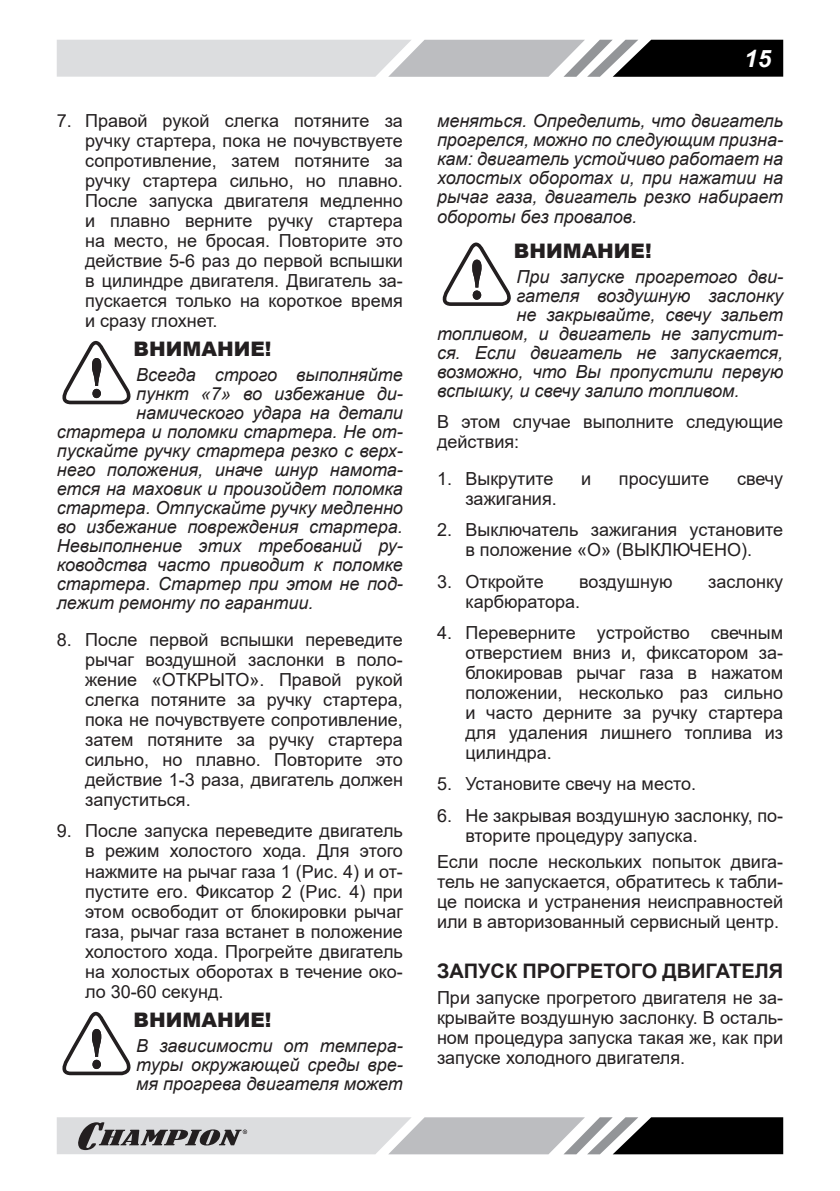
<style>
.page{position:relative;width:840px;height:1191px;background:#fff}
.page>*{position:absolute;margin:0;border:0;box-sizing:border-box;transform-origin:0 0}
.t1{font:italic 700 24px "Arial";color:#fff}
.t2{font:900 20px "Arial";color:#231f20}
.t3{font:700 20px "Arial";color:#231f20}
.p_list{font:18px/20px "Arial";color:#231f20;text-align:justify}
.p{font:italic 18px/19.2px "Arial";color:#231f20;text-align:justify}
</style>
<div class="page">
<svg style="left:57px;top:40px;width:725px;height:37px;background:#a7a8aa"></svg>
<svg style="left:57px;top:1117px;width:725px;height:37px;background:#9c9d9e"></svg>
<svg style="left:62px;top:341px;width:69px;height:63px"></svg>
<svg style="left:62px;top:1011px;width:69px;height:64px"></svg>
<svg style="left:442px;top:242px;width:69px;height:64px"></svg>
<p class="p_list" style="left:85px;top:110px;width:319px;text-indent:-28px">7. Правой рукой слегка потяните за ручку стартера, пока не почувствуете сопротивление, затем потяните за ручку стартера сильно, но плавно.<br>После запуска двигателя медленно и плавно верните ручку стартера на место, не бросая. Повторите это действие 5-6 раз до первой вспышки в цилиндре двигателя. Двигатель за&shy;пускается только на короткое время и сразу глохнет.</p>
<p class="t2" style="left:133px;top:335px;width:139px">ВНИМАНИЕ!</p>
<p class="p" style="left:136px;top:365px;width:268px">Всегда строго выполняйте</p>
<p class="p" style="left:136px;top:384px;width:268px">пункт «7» во избежание ди-</p>
<p class="p" style="left:136px;top:403px;width:268px">намического удара на детали</p>
<p class="p" style="left:57px;top:422px;width:347px">стартера и поломки стартера. Не от-</p>
<p class="p" style="left:57px;top:441px;width:347px">пускайте ручку стартера резко с верх-</p>
<p class="p" style="left:57px;top:460px;width:347px">него положения, иначе шнур намота-</p>
<p class="p" style="left:57px;top:479px;width:347px">ется на маховик и произойдет поломка</p>
<p class="p" style="left:57px;top:498px;width:347px">стартера. Отпускайте ручку медленно</p>
<p class="p" style="left:57px;top:517px;width:347px">во избежание повреждения стартера.</p>
<p class="p" style="left:57px;top:536px;width:347px">Невыполнение этих требований ру-</p>
<p class="p" style="left:57px;top:555px;width:347px">ководства часто приводит к поломке</p>
<p class="p" style="left:57px;top:574px;width:347px">стартера. Стартер при этом не под-</p>
<p class="p" style="left:57px;top:593px;width:258px">лежит ремонту по гарантии.</p>
<p class="p_list" style="left:85px;top:629px;width:319px;text-indent:-28px">8. После первой вспышки переведите рычаг воздушной заслонки в поло&shy;жение «ОТКРЫТО». Правой рукой слегка потяните за ручку стартера, пока не почувствуете сопротивление, затем потяните за ручку стартера сильно, но плавно. Повторите это действие 1-3 раза, двигатель должен запуститься.</p>
<p class="p_list" style="left:85px;top:821px;width:319px;text-indent:-28px">9. После запуска переведите двигатель в режим холостого хода. Для этого нажмите на рычаг газа 1 (Рис. 4) и от&shy;пустите его. Фиксатор 2 (Рис. 4) при этом освободит от блокировки рычаг газа, рычаг газа встанет в положение холостого хода. Прогрейте двигатель на холостых оборотах в течение око&shy;ло 30-60 секунд.</p>
<p class="t2" style="left:133px;top:1005px;width:139px">ВНИМАНИЕ!</p>
<p class="p" style="left:136px;top:1036px;width:268px">В зависимости от темпера&shy;туры окружающей среды вре&shy;мя прогрева двигателя может</p>
<h1 class="t1" style="left:743px;top:42px;width:28px">15</h1>
<p class="p" style="left:437px;top:111px;width:347px">меняться. Определить, что двигатель прогрелся, можно по следующим призна&shy;кам: двигатель устойчиво работает на холостых оборотах и, при нажатии на рычаг газа, двигатель резко набирает обороты без провалов.</p>
<p class="t2" style="left:513px;top:236px;width:139px">ВНИМАНИЕ!</p>
<p class="p" style="left:516px;top:267px;width:268px">При запуске прогретого дви-</p>
<p class="p" style="left:516px;top:286px;width:268px">гателя воздушную заслонку</p>
<p class="p" style="left:516px;top:305px;width:268px">не закрывайте, свечу зальет</p>
<p class="p" style="left:437px;top:324px;width:347px">топливом, и двигатель не запустит-</p>
<p class="p" style="left:437px;top:343px;width:347px">ся. Если двигатель не запускается,</p>
<p class="p" style="left:437px;top:362px;width:347px">возможно, что Вы пропустили первую</p>
<p class="p" style="left:437px;top:381px;width:304px">вспышку, и свечу залило топливом.</p>
<p class="p_list" style="left:437px;top:411px;width:347px">В этом случае выполните следующие действия:</p>
<p class="p_list" style="left:437px;top:468px;width:118px">1. Выкрутите</p>
<p class="p_list" style="left:581px;top:468px;width:12px">и</p>
<p class="p_list" style="left:618px;top:468px;width:92px">просушите</p>
<p class="p_list" style="left:736px;top:468px;width:48px">свечу</p>
<p class="p_list" style="left:465px;top:488px;width:93px">зажигания.</p>
<p class="p_list" style="left:437px;top:520px;width:347px;text-align:center">2. Выключатель зажигания установите в положение «O» (ВЫКЛЮЧЕНО).</p>
<p class="p_list" style="left:437px;top:571px;width:108px">3. Откройте</p>
<p class="p_list" style="left:579px;top:571px;width:95px">воздушную</p>
<p class="p_list" style="left:707px;top:571px;width:76px">заслонку</p>
<p class="p_list" style="left:465px;top:591px;width:116px">карбюратора.</p>
<p class="p_list" style="left:465px;top:622px;width:319px;text-indent:-28px">4. Переверните устройство свечным отверстием вниз и, фиксатором за&shy;блокировав рычаг газа в нажатом положении, несколько раз сильно и часто дерните за ручку стартера для удаления лишнего топлива из цилиндра.</p>
<p class="p_list" style="left:437px;top:774px;width:260px">5. Установите свечу на место.</p>
<p class="p_list" style="left:465px;top:805px;width:319px;text-indent:-28px">6. Не закрывая воздушную заслонку, по&shy;вторите процедуру запуска.</p>
<p class="p_list" style="left:437px;top:851px;width:347px">Если после нескольких попыток двига&shy;тель не запускается, обратитесь к табли&shy;це поиска и устранения неисправностей или в авторизованный сервисный центр.</p>
<p class="t3" style="left:437px;top:956px;width:347px">ЗАПУСК ПРОГРЕТОГО ДВИГАТЕЛЯ</p>
<p class="p_list" style="left:437px;top:987px;width:347px">При запуске прогретого двигателя не за&shy;крывайте воздушную заслонку. В осталь&shy;ном процедура запуска такая же, как при запуске холодного двигателя.</p>
</div>
